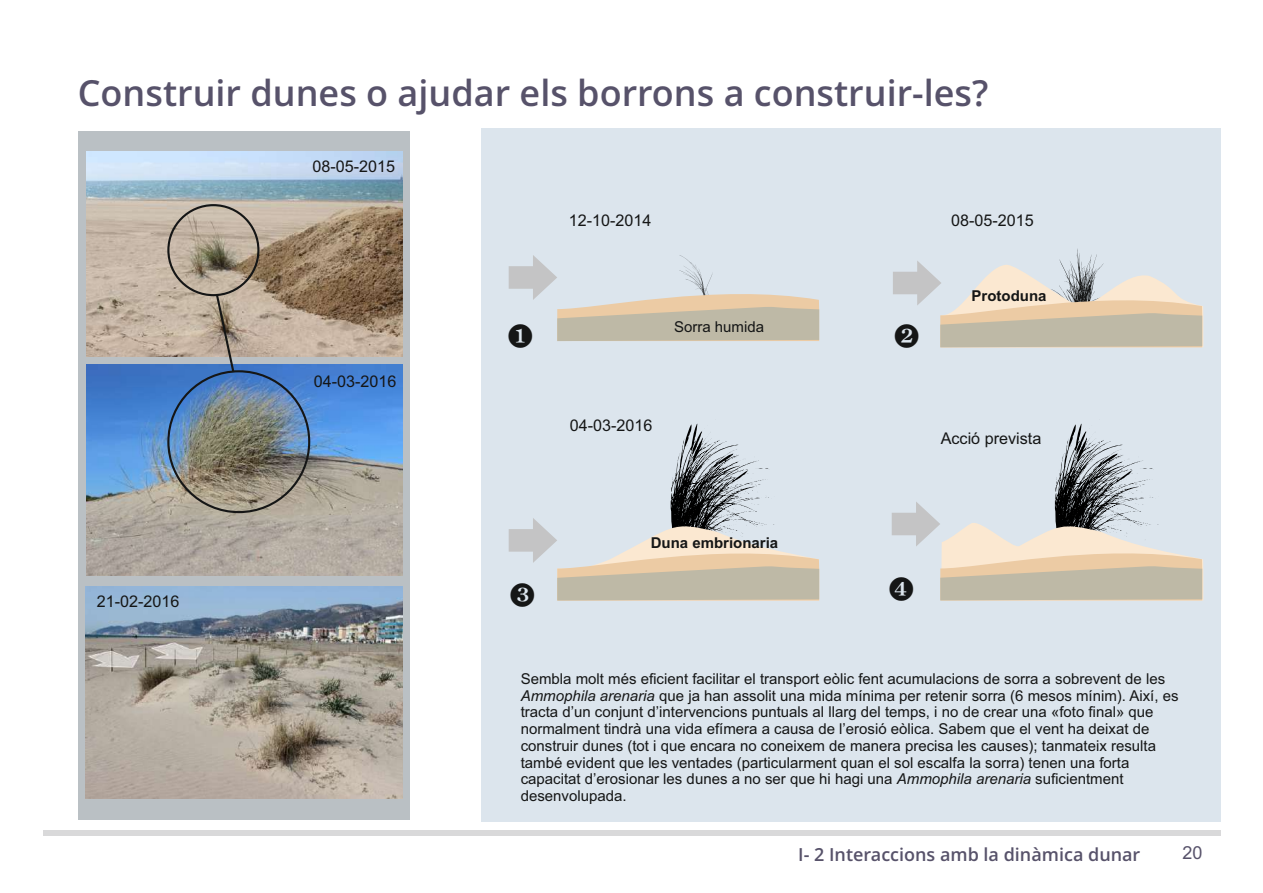
<style>
.page{position:relative;width:1263px;height:893px;background:#fff}
.page>*{position:absolute;margin:0;border:0;box-sizing:border-box;transform-origin:0 0}
.t1{font:600 36px "Open Sans";color:#57526a}
.t2{font:600 18px "Open Sans";color:#57526a}
.t3{font:18px "Arial";color:#57526a}
.t4{font:16.2px "Arial";color:#151616}
.t5{font:15px/16.8px "Arial";color:#151616}
.t6{font:700 15px "Arial";color:#151616}
.s1{font-style:italic}
</style>
<div class="page">
<div style="left:44px;top:830px;width:1177px;height:6px;background:#d9d9da"></div>
<div style="left:482px;top:128px;width:739px;height:693px;background:#dce5ed"></div>
<div style="left:78px;top:131px;width:332px;height:689px;background:#bac0c4"></div>
<img style="left:87px;top:152px;width:316px;height:204px">
<img style="left:87px;top:365px;width:316px;height:210px">
<div style="left:167px;top:204px;width:92px;height:92px;border:2px solid #151616;border-radius:50%"></div>
<svg style="left:214px;top:292px;width:22px;height:82px;background:#8f8984"></svg>
<img style="left:85px;top:587px;width:318px;height:211px">
<svg style="left:509px;top:255px;width:310px;height:86px"></svg>
<svg style="left:893px;top:248px;width:310px;height:99px"></svg>
<svg style="left:509px;top:423px;width:310px;height:178px"></svg>
<svg style="left:891px;top:423px;width:312px;height:177px"></svg>
<h1 class="t1" style="left:78px;top:78px;width:912px">Construir dunes o ajudar els borrons a construir-les?</h1>
<p class="t4" style="left:97px;top:595px;width:84px">21-02-2016</p>
<p class="t4" style="left:312px;top:160px;width:84px">08-05-2015</p>
<p class="t4" style="left:314px;top:375px;width:84px">04-03-2016</p>
<p class="t4" style="left:569px;top:214px;width:84px">12-10-2014</p>
<p class="t4" style="left:951px;top:214px;width:84px">08-05-2015</p>
<p class="t5" style="left:674px;top:320px;width:92px">Sorra humida</p>
<p class="t4" style="left:570px;top:419px;width:84px">04-03-2016</p>
<p class="t6" style="left:651px;top:537px;width:129px">Duna embrionaria</p>
<p class="t6" style="left:971px;top:290px;width:76px">Protoduna</p>
<p class="t4" style="left:941px;top:432px;width:102px">Acció prevista</p>
<p class="t5" style="left:521px;top:672px;width:659px">Sembla molt més eficient facilitar el transport eòlic fent acumulacions de sorra a sobrevent de les <span class="s1">Ammophila arenaria</span> que ja han assolit una mida mínima per retenir sorra (6 mesos mínim). Així, es tracta d’un conjunt d’intervencions puntuals al llarg del temps, i no de crear una «foto final» que normalment tindrà una vida efímera a causa de l’erosió eòlica. Sabem que el vent ha deixat de construir dunes (tot i que encara no coneixem de manera precisa les causes); tanmateix resulta també evident que les ventades (particularment quan el sol escalfa la sorra) tenen una forta capacitat d’erosionar les dunes a no ser que hi hagi una <span class="s1">Ammophila arenaria</span> suficientment desenvolupada.</p>
<p class="t2" style="left:798px;top:847px;width:344px">I- 2 Interaccions amb la dinàmica dunar</p>
<p class="t3" style="left:1182px;top:846px;width:22px">20</p>
</div>
